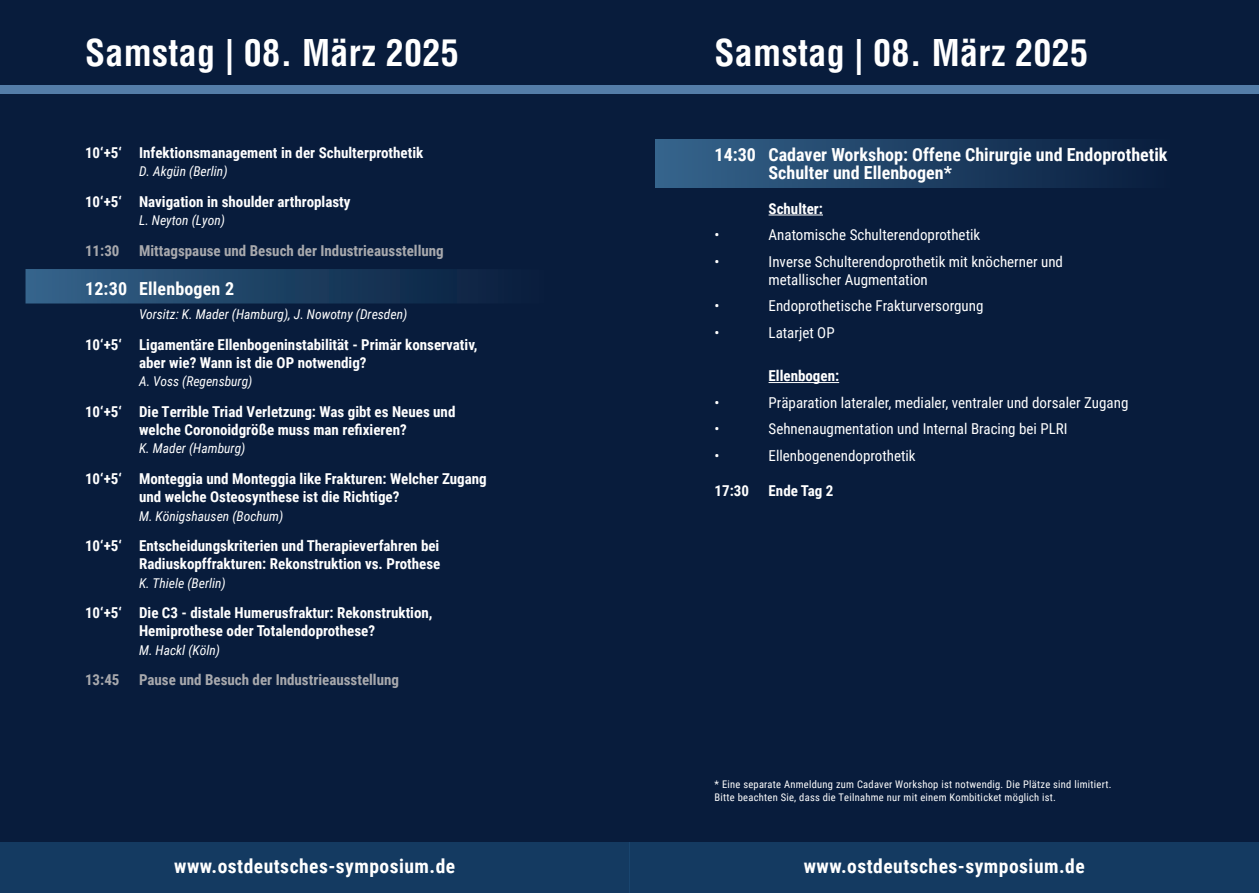
<style>
.page{position:relative;width:1259px;height:893px;background:#081c3c}
.page>*{position:absolute;margin:0;border:0;box-sizing:border-box;transform-origin:0 0}
.t1{font:700 condensed 36px "Helvetica LT Std";letter-spacing:.01em;color:#fff}
.t2{font:700 19.5px "Roboto Condensed";letter-spacing:.025em;color:#fff}
.vortrag{font:700 18px/18px "Roboto Condensed";color:#fff}
.Session{font:700 18px "Roboto Condensed";letter-spacing:.01em;color:#fff}
.vortrag-2{font:700 15px/18px "Roboto Condensed";color:#fff}
.vortrag-3{font:15px/18px "Roboto Condensed";color:#fff}
.Pause{font:700 15px "Roboto Condensed";color:#a8a9ad}
.Pause-2{font:700 15px "Roboto Condensed";color:#fff}
.referent{font:italic 13.5px "Roboto Condensed";color:#fff}
.Vorsitz{font:italic 13.5px "Roboto Condensed";color:#fff}
.webadresse_v2{font:10.5px/12.6px "Roboto Condensed";letter-spacing:.025em;color:#fff}
</style>
<div class="page">
<div style="left:0;top:85px;width:1259px;height:9px;background:#547da8"></div>
<div style="left:0;top:842px;width:629px;height:51px;background:#143a61"></div>
<div style="left:629px;top:842px;width:630px;height:51px;background:#143a61"></div>
<div style="left:655px;top:140px;width:519px;height:48px;background:linear-gradient(to right,#36658d,#081c3c)"></div>
<div style="left:26px;top:269px;width:518px;height:34px;background:linear-gradient(to right,#34638a,#071c3a)"></div>
<hr style="left:768px;top:215px;width:55px;height:1px;background:#fff">
<hr style="left:768px;top:382px;width:71px;height:1px;background:#fff">
<h1 class="t1" style="left:85px;top:30px;width:375px">Samstag | 08. März 2025</h1>
<h1 class="t1" style="left:714px;top:30px;width:375px">Samstag | 08. März 2025</h1>
<p class="vortrag-2" style="left:85px;top:143px;width:340px">10‘+5‘ Infektionsmanagement in der Schulterprothetik</p>
<p class="referent" style="left:139px;top:162px;width:90px">D. Akgün (Berlin)</p>
<p class="vortrag-2" style="left:85px;top:192px;width:267px">10‘+5‘ Navigation in shoulder arthroplasty</p>
<p class="referent" style="left:139px;top:211px;width:87px">L. Neyton (Lyon)</p>
<p class="Pause" style="left:85px;top:240px;width:36px">11:30</p>
<p class="Pause" style="left:139px;top:240px;width:306px">Mittagspause und Besuch der Industrieausstellung</p>
<p class="Session" style="left:85px;top:275px;width:151px">12:30 Ellenbogen 2</p>
<p class="Vorsitz" style="left:139px;top:305px;width:270px">Vorsitz: K. Mader (Hamburg), J. Nowotny (Dresden)</p>
<p class="vortrag-2" style="left:139px;top:335px;width:340px;text-indent:-54px">10‘+5‘ Ligamentäre Ellenbogeninstabilität - Primär konservativ, aber wie? Wann ist die OP notwendig?</p>
<p class="referent" style="left:139px;top:372px;width:115px">A. Voss (Regensburg)</p>
<p class="vortrag-2" style="left:85px;top:402px;width:372px;text-align:center">10‘+5‘ Die Terrible Triad Verletzung: Was gibt es Neues und welche Coronoidgröße muss man refixieren?</p>
<p class="referent" style="left:139px;top:439px;width:108px">K. Mader (Hamburg)</p>
<p class="vortrag-2" style="left:139px;top:469px;width:349px;text-indent:-54px">10‘+5‘ Monteggia und Monteggia like Frakturen: Welcher Zugang und welche Osteosynthese ist die Richtige?</p>
<p class="referent" style="left:139px;top:506px;width:146px">M. Königshausen (Bochum)</p>
<p class="vortrag-2" style="left:85px;top:536px;width:357px;text-align:right">10‘+5‘ Entscheidungskriterien und Therapieverfahren bei<br>Radiuskopffrakturen: Rekonstruktion vs. Prothese</p>
<p class="referent" style="left:139px;top:573px;width:88px">K. Thiele (Berlin)</p>
<p class="vortrag-2" style="left:85px;top:603px;width:349px;text-align:center">10‘+5‘ Die C3 - distale Humerusfraktur: Rekonstruktion,<br>Hemiprothese oder Totalendoprothese?</p>
<p class="referent" style="left:139px;top:640px;width:82px">M. Hackl (Köln)</p>
<p class="Pause" style="left:85px;top:670px;width:36px">13:45</p>
<p class="Pause" style="left:139px;top:670px;width:261px">Pause und Besuch der Industrieausstellung</p>
<p class="vortrag" style="left:768px;top:145px;width:400px;text-indent:-54px">14:30 Cadaver Workshop: Offene Chirurgie und Endoprothetik<br>Schulter und Ellenbogen*</p>
<p class="vortrag-2" style="left:768px;top:199px;width:56px">Schulter:</p>
<p class="vortrag-3" style="left:714px;top:226px;width:7px">•</p>
<p class="vortrag-3" style="left:768px;top:226px;width:213px">Anatomische Schulterendoprothetik</p>
<p class="vortrag-3" style="left:714px;top:252px;width:7px">•</p>
<p class="vortrag-3" style="left:768px;top:252px;width:296px">Inverse Schulterendoprothetik mit knöcherner und metallischer Augmentation</p>
<p class="vortrag-3" style="left:714px;top:297px;width:7px">•</p>
<p class="vortrag-3" style="left:768px;top:297px;width:216px">Endoprothetische Frakturversorgung</p>
<p class="vortrag-3" style="left:714px;top:323px;width:7px">•</p>
<p class="vortrag-3" style="left:768px;top:323px;width:68px">Latarjet OP</p>
<p class="vortrag-2" style="left:768px;top:367px;width:72px">Ellenbogen:</p>
<p class="vortrag-3" style="left:714px;top:393px;width:7px">•</p>
<p class="vortrag-3" style="left:768px;top:393px;width:361px">Präparation lateraler, medialer, ventraler und dorsaler Zugang</p>
<p class="vortrag-3" style="left:714px;top:420px;width:7px">•</p>
<p class="vortrag-3" style="left:768px;top:420px;width:300px">Sehnenaugmentation und Internal Bracing bei PLRI</p>
<p class="vortrag-3" style="left:714px;top:446px;width:7px">•</p>
<p class="vortrag-3" style="left:768px;top:446px;width:149px">Ellenbogenendoprothetik</p>
<p class="Pause-2" style="left:714px;top:480px;width:36px">17:30</p>
<p class="Pause-2" style="left:768px;top:480px;width:66px">Ende Tag 2</p>
<p class="webadresse_v2" style="left:714px;top:778px;width:398px">* Eine separate Anmeldung zum Cadaver Workshop ist notwendig. Die Plätze sind limitiert.<br>Bitte beachten Sie, dass die Teilnahme nur mit einem Kombiticket möglich ist.</p>
<h2 class="t2" style="left:174px;top:852px;width:282px">www.ostdeutsches-symposium.de</h2>
<h2 class="t2" style="left:804px;top:852px;width:282px">www.ostdeutsches-symposium.de</h2>
</div>
